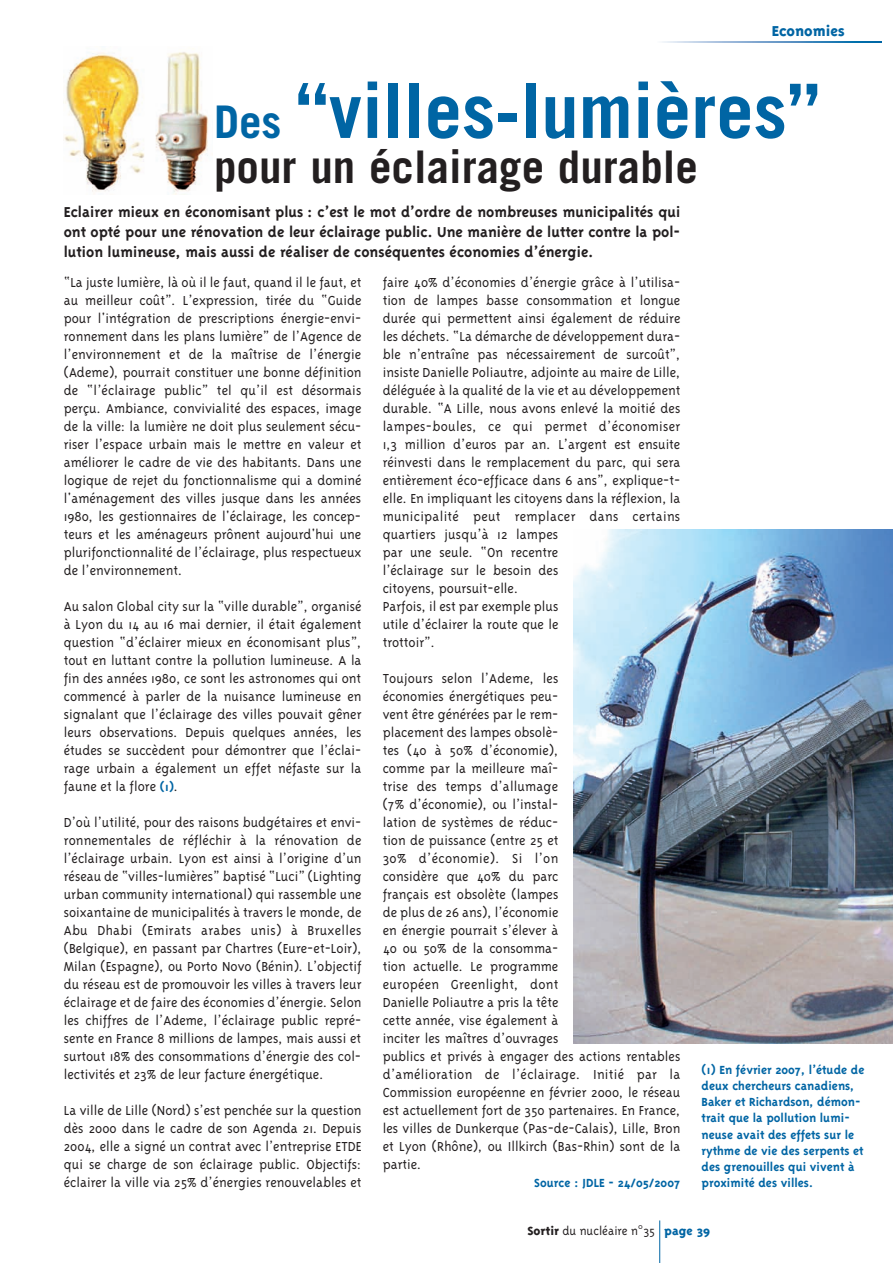
<style>
.page{position:relative;width:893px;height:1263px;background:#fff}
.page>*{position:absolute;margin:0;border:0;box-sizing:border-box;transform-origin:0 0}
.t1{font:700 75px "Trade Gothic";color:#0065a4}
.t2{font:700 45px "Trade Gothic";color:#231f20}
.t3{font:700 16.5px/19.8px "Triplex";color:#231f20;text-align:justify}
.t4{font:800 16.5px "Triplex";color:#0065a4}
.t5{font:300 15px/18px "Triplex";color:#231f20;text-align:justify}
.t6{font:700 13.5px/16.2px "Triplex";color:#0065a4}
.t7{font:300 13.5px "Triplex";color:#231f20}
.s1{font-size:45px}
.s2{font-weight:700;font-size:13.5px;color:#0065a4}
.s3{font-weight:800}
.s4{font-family:"Trade Gothic";font-weight:400}
.s5{font-weight:800;color:#0065a4}
</style>
<div class="page">
<hr style="left:659px;top:1220px;width:1px;height:43px;background:#0065a4">
<svg style="left:662px;top:41px;width:220px;height:2px"></svg>
<img style="left:64px;top:52px;width:145px;height:142px">
<img style="left:573px;top:529px;width:320px;height:514px">
<p class="t4" style="left:772px;top:21px;width:74px">Economies</p>
<h1 class="t1" style="left:214px;top:84px;width:608px"><span class="s1">Des</span> “villes-lumières”</h1>
<h2 class="t2" style="left:214px;top:150px;width:485px">pour un éclairage durable</h2>
<p class="t3" style="left:64px;top:201px;width:618px">Eclairer mieux en économisant plus : c’est le mot d’ordre de nombreuses municipalités qui ont opté pour une rénovation de leur éclairage public. Une manière de lutter contre la pol&shy;lution lumineuse, mais aussi de réaliser de conséquentes économies d’énergie.</p>
<p class="t5" style="left:64px;top:273px;width:299px">“La juste lumière, là où il le faut, quand il le faut, et au meilleur coût”. L’expression, tirée du “Guide pour l'intégration de prescriptions énergie-envi&shy;ronnement dans les plans lumière” de l’Agence de l’environnement et de la maîtrise de l’énergie (Ademe), pourrait constituer une bonne définition de “l’éclairage public” tel qu’il est désormais perçu. Ambiance, convivialité des espaces, image de la ville: la lumière ne doit plus seulement sécu&shy;riser l’espace urbain mais le mettre en valeur et améliorer le cadre de vie des habitants. Dans une logique de rejet du fonctionnalisme qui a dominé l'aménagement des villes jusque dans les années 1980, les gestionnaires de l'éclairage, les concep&shy;teurs et les aménageurs prônent aujourd'hui une plurifonctionnalité de l’éclairage, plus respectueux de l’environnement.</p>
<p class="t5" style="left:64px;top:597px;width:299px">Au salon Global city sur la “ville durable”, organisé à Lyon du 14 au 16 mai dernier, il était également question “d’éclairer mieux en économisant plus”, tout en luttant contre la pollution lumineuse. A la fin des années 1980, ce sont les astronomes qui ont commencé à parler de la nuisance lumineuse en signalant que l’éclairage des villes pouvait gêner leurs observations. Depuis quelques années, les études se succèdent pour démontrer que l’éclai&shy;rage urbain a également un effet néfaste sur la faune et la flore <span class="s2">(1)</span>.</p>
<p class="t5" style="left:64px;top:813px;width:299px">D’où l’utilité, pour des raisons budgétaires et envi&shy;ronnementales de réfléchir à la rénovation de l’éclairage urbain. Lyon est ainsi à l’origine d’un réseau de “villes-lumières” baptisé “Luci” (Lighting urban community international) qui rassemble une soixantaine de municipalités à travers le monde, de Abu Dhabi (Emirats arabes unis) à Bruxelles (Belgique), en passant par Chartres (Eure-et-Loir), Milan (Espagne), ou Porto Novo (Bénin). L’objectif du réseau est de promouvoir les villes à travers leur éclairage et de faire des économies d’énergie. Selon les chiffres de l’Ademe, l’éclairage public repré&shy;sente en France 8 millions de lampes, mais aussi et surtout 18% des consommations d’énergie des col&shy;lectivités et 23% de leur facture énergétique.</p>
<p class="t5" style="left:64px;top:1101px;width:299px">La ville de Lille (Nord) s’est penchée sur la question dès 2000 dans le cadre de son Agenda 21. Depuis 2004, elle a signé un contrat avec l’entreprise ETDE qui se charge de son éclairage public. Objectifs: éclairer la ville via 25% d’énergies renouvelables et</p>
<p class="t5" style="left:383px;top:273px;width:299px;text-align:left">faire 40% d’économies d’énergie grâce à l’utilisa&shy;tion de lampes basse consommation et longue durée qui permettent ainsi également de réduire les déchets. “La démarche de développement dura&shy;ble n’entraîne pas nécessairement de surcoût”, insiste Danielle Poliautre, adjointe au maire de Lille, déléguée à la qualité de la vie et au développement durable. “A Lille, nous avons enlevé la moitié des lampes-boules, ce qui permet d’économiser 1,3 million d’euros par an. L’argent est ensuite réinvesti dans le remplacement du parc, qui sera entièrement éco-efficace dans 6 ans”, explique-t&shy;elle. En impliquant les citoyens dans la réflexion, la municipalité peut remplacer dans certains quartiers jusqu’à 12 lampes<br>par une seule. “On recentre<br>l’éclairage sur le besoin des<br>citoyens, poursuit-elle.<br>Parfois, il est par exemple plus<br>utile d’éclairer la route que le<br>trottoir”.</p>
<p class="t5" style="left:383px;top:669px;width:299px;text-align:left">Toujours selon l’Ademe, les<br>économies énergétiques peu-<br>vent être générées par le rem-<br>placement des lampes obsolè-<br>tes (40 à 50% d’économie),<br>comme par la meilleure maî-<br>trise des temps d’allumage<br>(7% d’économie), ou l’instal-<br>lation de systèmes de réduc-<br>tion de puissance (entre 25 et<br>30% d’économie). Si l’on<br>considère que 40% du parc<br>français est obsolète (lampes<br>de plus de 26 ans), l’économie<br>en énergie pourrait s’élever à<br>40 ou 50% de la consomma-<br>tion actuelle. Le programme<br>européen Greenlight, dont<br>Danielle Poliautre a pris la tête<br>cette année, vise également à<br>inciter les maîtres d’ouvrages<br>publics et privés à engager des actions rentables d’amélioration de l’éclairage. Initié par la<br>Commission européenne en février 2000, le réseau est actuellement fort de 350 partenaires. En France, les villes de Dunkerque (Pas-de-Calais), Lille, Bron et Lyon (Rhône), ou Illkirch (Bas-Rhin) sont de la partie.</p>
<p class="t6" style="left:534px;top:1174px;width:148px">Source : JDLE - 24/05/2007</p>
<p class="t6" style="left:702px;top:1061px;width:164px">(1) En février 2007, l’étude de deux chercheurs canadiens,<br>Baker et Richardson, démon&shy;trait que la pollution lumi&shy;neuse avait des effets sur le rythme de vie des serpents et des grenouilles qui vivent à proximité des villes.</p>
<p class="t7" style="left:527px;top:1223px;width:184px"><span class="s3">Sortir</span> du nucléaire n<span class="s4">°</span>35 <span class="s5">page 39</span></p>
</div>
